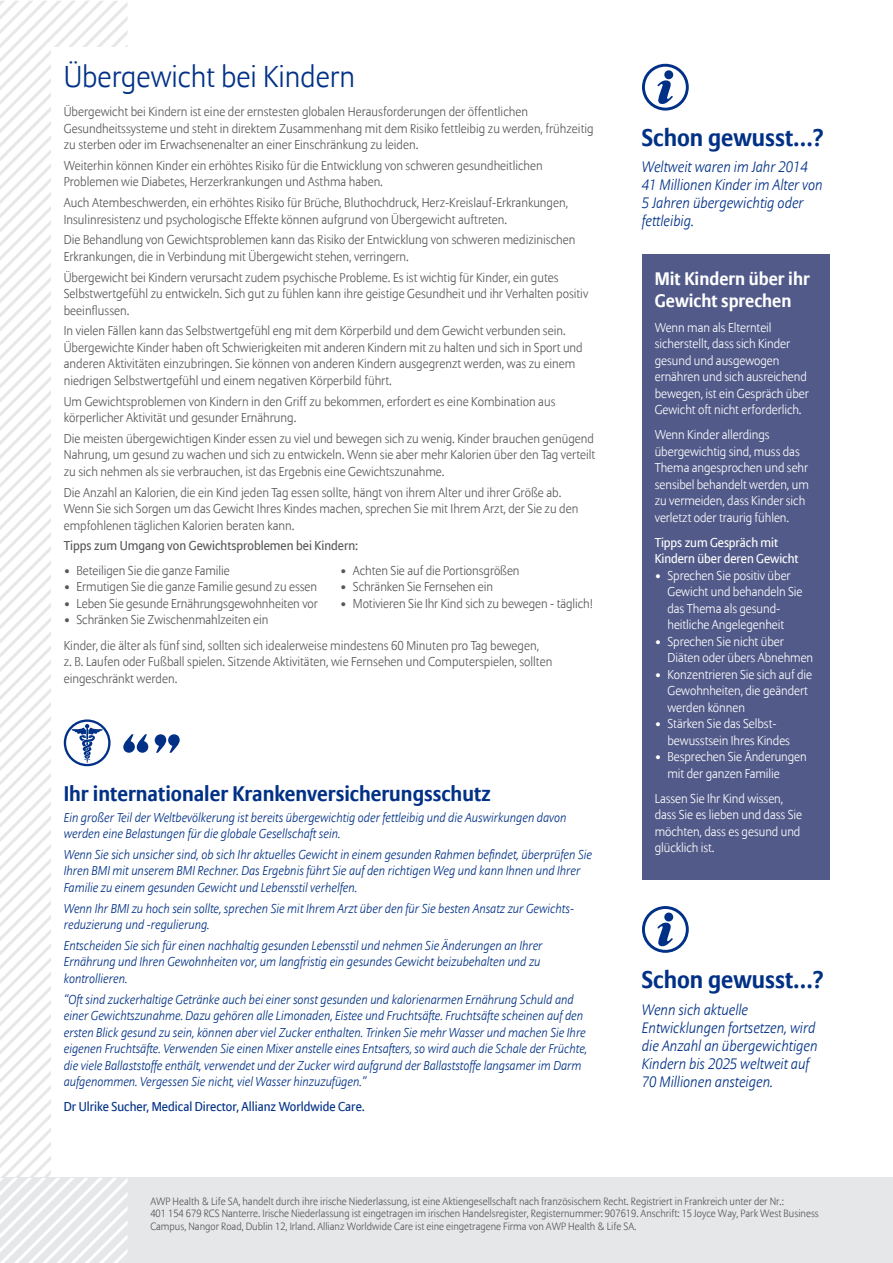
<style>
.page{position:relative;width:893px;height:1263px;background:#fff}
.page>*{position:absolute;margin:0;border:0;box-sizing:border-box;transform-origin:0 0}
.t1{font:300 30px "Allianz Sans";color:#003186}
.t2{font:700 24px "Allianz Sans";color:#003186}
.t3{font:700 21px "Allianz Sans";color:#003186}
.t4{font:700 18px/21.6px "Allianz Sans";color:#fff}
.t5{font:italic 300 15px/18px "Allianz Sans";color:#003186}
.t6{font:300 12.75px/16.5px "Allianz Sans";color:#57585a}
.t7{font:italic 300 12.75px/16.5px "Allianz Sans";color:#003186}
.t8{font:300 12.75px/16.5px "Allianz Sans";letter-spacing:-.005em;color:#fff}
.t9{font:12.75px "Allianz Sans";color:#003186}
.t10{font:12.75px "Allianz Sans";color:#57585a}
.t11{font:12.75px/16.5px "Allianz Sans";letter-spacing:-.005em;color:#fff}
.Normal_1{font:300 10.5px/12.6px "Allianz Sans";color:#57585a}
</style>
<div class="page">
<div style="left:0;top:1178px;width:893px;height:85px;background:#e6e7e9"></div>
<svg style="left:642px;top:64px;width:47px;height:47px"></svg>
<svg style="left:642px;top:906px;width:47px;height:47px"></svg>
<svg style="left:0;top:1px;width:180px;height:1262px"></svg>
<div style="left:642px;top:254px;width:187px;height:625px;background:#525a89"></div>
<p class="t1" style="left:64px;top:58px;width:293px">Übergewicht bei Kindern</p>
<p class="t6" style="left:64px;top:104px;width:531px">Übergewicht bei Kindern ist eine der ernstesten globalen Herausforderungen der öffentlichen<br>Gesundheitssysteme und steht in direktem Zusammenhang mit dem Risiko fettleibig zu werden, frühzeitig zu sterben oder im Erwachsenenalter an einer Einschränkung zu leiden.</p>
<p class="t6" style="left:64px;top:158px;width:481px">Weiterhin können Kinder ein erhöhtes Risiko für die Entwicklung von schweren gesundheitlichen<br>Problemen wie Diabetes, Herzerkrankungen und Asthma haben.</p>
<p class="t6" style="left:64px;top:195px;width:506px">Auch Atembeschwerden, ein erhöhtes Risiko für Brüche, Bluthochdruck, Herz-Kreislauf-Erkrankungen,<br>Insulinresistenz und psychologische Effekte können aufgrund von Übergewicht auftreten.</p>
<p class="t6" style="left:64px;top:232px;width:513px">Die Behandlung von Gewichtsproblemen kann das Risiko der Entwicklung von schweren medizinischen<br>Erkrankungen, die in Verbindung mit Übergewicht stehen, verringern.</p>
<p class="t6" style="left:64px;top:270px;width:526px">Übergewicht bei Kindern verursacht zudem psychische Probleme. Es ist wichtig für Kinder, ein gutes<br>Selbstwertgefühl zu entwickeln. Sich gut zu fühlen kann ihre geistige Gesundheit und ihr Verhalten positiv beeinflussen.</p>
<p class="t6" style="left:64px;top:323px;width:520px">In vielen Fällen kann das Selbstwertgefühl eng mit dem Körperbild und dem Gewicht verbunden sein.<br>Übergewichte Kinder haben oft Schwierigkeiten mit anderen Kindern mit zu halten und sich in Sport und anderen Aktivitäten einzubringen. Sie können von anderen Kindern ausgegrenzt werden, was zu einem niedrigen Selbstwertgefühl und einem negativen Körperbild führt.</p>
<p class="t6" style="left:64px;top:394px;width:493px">Um Gewichtsproblemen von Kindern in den Griff zu bekommen, erfordert es eine Kombination aus körperlicher Aktivität und gesunder Ernährung.</p>
<p class="t6" style="left:64px;top:431px;width:533px;text-align:justify">Die meisten übergewichtigen Kinder essen zu viel und bewegen sich zu wenig. Kinder brauchen genügend Nahrung, um gesund zu wachen und sich zu entwickeln. Wenn sie aber mehr Kalorien über den Tag verteilt zu sich nehmen als sie verbrauchen, ist das Ergebnis eine Gewichtszunahme.</p>
<p class="t6" style="left:64px;top:485px;width:516px">Die Anzahl an Kalorien, die ein Kind jeden Tag essen sollte, hängt von ihrem Alter und ihrer Größe ab.<br>Wenn Sie sich Sorgen um das Gewicht Ihres Kindes machen, sprechen Sie mit Ihrem Arzt, der Sie zu den empfohlenen täglichen Kalorien beraten kann.</p>
<p class="t10" style="left:64px;top:538px;width:296px">Tipps zum Umgang von Gewichtsproblemen bei Kindern:</p>
<p class="t6" style="left:64px;top:562px;width:168px">• Beteiligen Sie die ganze Familie</p>
<p class="t6" style="left:64px;top:579px;width:255px">• Ermutigen Sie die ganze Familie gesund zu essen</p>
<p class="t6" style="left:64px;top:595px;width:256px">• Leben Sie gesunde Ernährungsgewohnheiten vor</p>
<p class="t6" style="left:64px;top:612px;width:206px">• Schränken Sie Zwischenmahlzeiten ein</p>
<p class="t6" style="left:340px;top:562px;width:181px">• Achten Sie auf die Portionsgrößen</p>
<p class="t6" style="left:340px;top:579px;width:155px">• Schränken Sie Fernsehen ein</p>
<p class="t6" style="left:340px;top:595px;width:254px">• Motivieren Sie Ihr Kind sich zu bewegen - täglich!</p>
<p class="t6" style="left:64px;top:638px;width:490px">Kinder, die älter als fünf sind, sollten sich idealerweise mindestens 60 Minuten pro Tag bewegen,<br>z. B. Laufen oder Fußball spielen. Sitzende Aktivitäten, wie Fernsehen und Computerspielen, sollten eingeschränkt werden.</p>
<p class="t3" style="left:64px;top:780px;width:429px">Ihr internationaler Krankenversicherungsschutz</p>
<p class="t7" style="left:64px;top:809px;width:504px">Ein großer Teil der Weltbevölkerung ist bereits übergewichtig oder fettleibig und die Auswirkungen davon werden eine Belastungen für die globale Gesellschaft sein.</p>
<p class="t7" style="left:64px;top:847px;width:530px">Wenn Sie sich unsicher sind, ob sich Ihr aktuelles Gewicht in einem gesunden Rahmen befindet, überprüfen Sie<br>Ihren BMI mit unserem BMI Rechner. Das Ergebnis führt Sie auf den richtigen Weg und kann Ihnen und Ihrer<br>Familie zu einem gesunden Gewicht und Lebensstil verhelfen.</p>
<p class="t7" style="left:64px;top:900px;width:512px">Wenn Ihr BMI zu hoch sein sollte, sprechen Sie mit Ihrem Arzt über den für Sie besten Ansatz zur Gewichts&shy;reduzierung und -regulierung.</p>
<p class="t7" style="left:64px;top:938px;width:480px">Entscheiden Sie sich für einen nachhaltig gesunden Lebensstil und nehmen Sie Änderungen an Ihrer<br>Ernährung und Ihren Gewohnheiten vor, um langfristig ein gesundes Gewicht beizubehalten und zu kontrollieren.</p>
<p class="t7" style="left:64px;top:991px;width:525px">“Oft sind zuckerhaltige Getränke auch bei einer sonst gesunden und kalorienarmen Ernährung Schuld and einer Gewichtszunahme. Dazu gehören alle Limonaden, Eistee und Fruchtsäfte. Fruchtsäfte scheinen auf den ersten Blick gesund zu sein, können aber viel Zucker enthalten. Trinken Sie mehr Wasser und machen Sie Ihre eigenen Fruchtsäfte. Verwenden Sie einen Mixer anstelle eines Entsafters, so wird auch die Schale der Früchte, die viele Ballaststoffe enthält, verwendet und der Zucker wird aufgrund der Ballaststoffe langsamer im Darm aufgenommen. Vergessen Sie nicht, viel Wasser hinzuzufügen.”</p>
<p class="t9" style="left:64px;top:1099px;width:303px">Dr Ulrike Sucher, Medical Director, Allianz Worldwide Care.</p>
<p class="t2" style="left:642px;top:122px;width:184px">Schon gewusst...?</p>
<p class="t5" style="left:642px;top:159px;width:182px">Weltweit waren im Jahr 2014<br>41 Millionen Kinder im Alter von<br>5 Jahren übergewichtig oder fettleibig.</p>
<p class="t4" style="left:655px;top:269px;width:156px">Mit Kindern über ihr<br>Gewicht sprechen</p>
<p class="t8" style="left:655px;top:320px;width:156px">Wenn man als Elternteil sicherstellt, dass sich Kinder gesund und ausgewogen ernähren und sich ausreichend bewegen, ist ein Gespräch über<br>Gewicht oft nicht erforderlich.</p>
<p class="t8" style="left:655px;top:427px;width:156px">Wenn Kinder allerdings übergewichtig sind, muss das<br>Thema angesprochen und sehr sensibel behandelt werden, um zu vermeiden, dass Kinder sich verletzt oder traurig fühlen.</p>
<p class="t11" style="left:655px;top:535px;width:145px">Tipps zum Gespräch mit<br>Kindern über deren Gewicht</p>
<p class="t8" style="left:667px;top:568px;width:137px;text-indent:-13px">• Sprechen Sie positiv über<br>Gewicht und behandeln Sie das Thema als gesund&shy;heitliche Angelegenheit</p>
<p class="t8" style="left:667px;top:634px;width:147px;text-indent:-13px">• Sprechen Sie nicht über<br>Diäten oder übers Abnehmen</p>
<p class="t8" style="left:667px;top:667px;width:146px;text-indent:-13px">• Konzentrieren Sie sich auf die<br>Gewohnheiten, die geändert werden können</p>
<p class="t8" style="left:667px;top:716px;width:124px;text-indent:-13px">• Stärken Sie das Selbst&shy;bewusstsein Ihres Kindes</p>
<p class="t8" style="left:667px;top:749px;width:141px;text-indent:-13px">• Besprechen Sie Änderungen mit der ganzen Familie</p>
<p class="t8" style="left:655px;top:791px;width:149px">Lassen Sie Ihr Kind wissen, dass Sie es lieben und dass Sie möchten, dass es gesund und glücklich ist.</p>
<p class="t2" style="left:642px;top:964px;width:184px">Schon gewusst...?</p>
<p class="t5" style="left:642px;top:1001px;width:177px">Wenn sich aktuelle<br>Entwicklungen fortsetzen, wird die Anzahl an übergewichtigen<br>Kindern bis 2025 weltweit auf<br>70 Millionen ansteigen.</p>
<p class="Normal_1" style="left:150px;top:1195px;width:670px">AWP Health &amp; Life SA, handelt durch ihre irische Niederlassung, ist eine Aktiengesellschaft nach französischem Recht. Registriert in Frankreich unter der Nr.:<br>401 154 679 RCS Nanterre. Irische Niederlassung ist eingetragen im irischen Handelsregister, Registernummer: 907619. Anschrift: 15 Joyce Way, Park West Business<br>Campus, Nangor Road, Dublin 12, Irland. Allianz Worldwide Care ist eine eingetragene Firma von AWP Health &amp; Life SA.</p>
</div>
